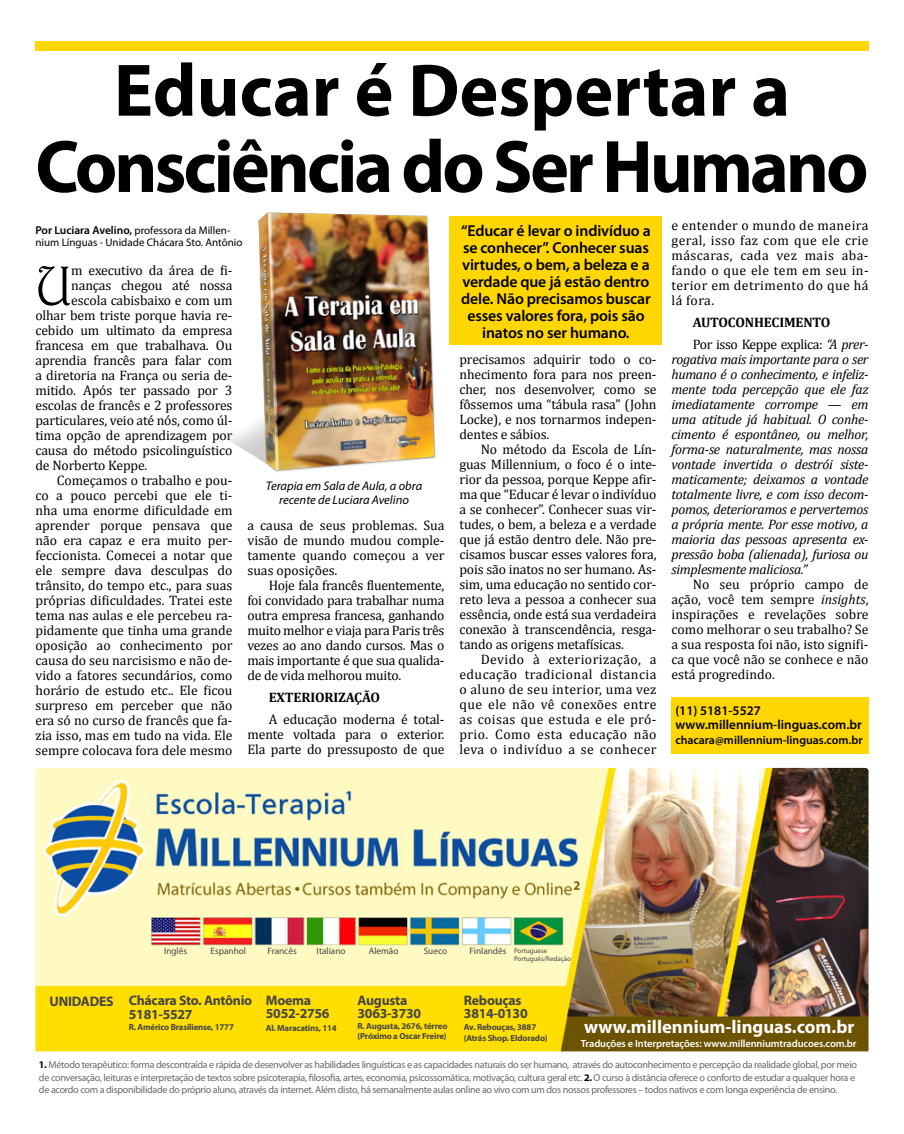
<style>
.page{position:relative;width:904px;height:1134px;background:#fff}
.page>*{position:absolute;margin:0;border:0;box-sizing:border-box;transform-origin:0 0}
.t1{font:700 75px/76.2px "Myriad Pro";letter-spacing:-.04em;color:#000;text-align:center}
.t2{font:55.75px "Harrington";color:#000}
.t3{font:700 18.5px "Myriad Pro";color:#fff}
.t4{font:600 15.75px/17.1px "Myriad Pro";letter-spacing:-.01em;color:#000;text-align:center}
.t5{font:700 13.88px/13.9px "Myriad Pro";letter-spacing:-.02em;color:#464547}
.t6{font:13.75px/15px "Cambria";letter-spacing:-.01em;color:#000;text-align:justify}
.t7{font:italic 13.75px/15px "Cambria";letter-spacing:-.02em;color:#000;text-align:justify}
.t8{font:13.75px/22.1px "Cambria";letter-spacing:-.03em;color:#000}
.t9{font:700 13.75px "Cambria";letter-spacing:-.01em;color:#000}
.t10{font:600 13.25px/14.5px "Myriad Pro";color:#000}
.t11{font:italic 12.5px/13.8px "Myriad Pro";color:#000;text-align:center}
.t12{font:600 11.88px "Myriad Pro";color:#000}
.t13{font:11px/12px "Myriad Pro";color:#000}
.t14{font:600 10.38px "Myriad Pro";letter-spacing:-.01em;color:#fff}
.t15{font:10.12px/12.5px "Myriad Pro";letter-spacing:-.03em;color:#67686b}
.t16{font:9.25px "Myriad Pro";color:#464547}
.t17{font:700 8.75px/11.1px "Myriad Pro";letter-spacing:-.02em;color:#464547}
.t18{font:7px/7.9px "Myriad Pro";color:#464547}
.s1{font-weight:600;font-size:11.38px}
.s2{font-weight:700}
.s3{font-style:italic}
.s4{font-size:9.25px}
.s5{font-weight:700;color:#000}
</style>
<div class="page">
<img style="left:35px;top:768px;width:833px;height:283px">
<div style="left:35px;top:41px;width:833px;height:10px;background:#ffd600"></div>
<div style="left:671px;top:698px;width:197px;height:56px;background:#ffd600"></div>
<div style="left:450px;top:216px;width:212px;height:129px;background:#ffd600"></div>
<img style="left:227px;top:212px;width:209px;height:260px">
<h1 class="t1" style="left:35px;top:50px;width:834px">Educar é Despertar a<br>Consciência do Ser Humano</h1>
<p class="t13" style="left:35px;top:224px;width:209px"><span class="s1">Por Luciara Avelino,</span> professora da Millen&shy;nium Línguas - Unidade Chácara Sto. Antônio</p>
<h2 class="t2" style="left:35px;top:252px;width:38px">U</h2>
<p class="t6" style="left:71px;top:262px;width:163px">m executivo da área de fi-</p>
<p class="t6" style="left:71px;top:277px;width:163px">nanças chegou até nossa</p>
<p class="t6" style="left:71px;top:292px;width:163px">escola cabisbaixo e com um</p>
<p class="t6" style="left:35px;top:307px;width:198px">olhar bem triste porque havia re-</p>
<p class="t6" style="left:35px;top:322px;width:198px">cebido um ultimato da empresa</p>
<p class="t6" style="left:35px;top:337px;width:198px">francesa em que trabalhava. Ou</p>
<p class="t6" style="left:35px;top:352px;width:198px">aprendia francês para falar com</p>
<p class="t6" style="left:35px;top:367px;width:198px">a diretoria na França ou seria de-</p>
<p class="t6" style="left:35px;top:382px;width:198px">mitido. Após ter passado por 3</p>
<p class="t6" style="left:35px;top:397px;width:198px">escolas de francês e 2 professores</p>
<p class="t6" style="left:35px;top:412px;width:198px">particulares, veio até nós, como úl-</p>
<p class="t6" style="left:35px;top:427px;width:198px">tima opção de aprendizagem por</p>
<p class="t6" style="left:35px;top:442px;width:198px">causa do método psicolinguístico</p>
<p class="t6" style="left:35px;top:457px;width:113px">de Norberto Keppe.</p>
<p class="t6" style="left:57px;top:472px;width:177px">Começamos o trabalho e pou-</p>
<p class="t6" style="left:35px;top:487px;width:198px">co a pouco percebi que ele ti-</p>
<p class="t6" style="left:35px;top:502px;width:198px">nha uma enorme dificuldade em</p>
<p class="t6" style="left:35px;top:517px;width:198px">aprender porque pensava que</p>
<p class="t6" style="left:35px;top:532px;width:198px">não era capaz e era muito per-</p>
<p class="t6" style="left:35px;top:547px;width:198px">feccionista. Comecei a notar que</p>
<p class="t6" style="left:35px;top:562px;width:198px">ele sempre dava desculpas do</p>
<p class="t6" style="left:35px;top:577px;width:198px">trânsito, do tempo etc., para suas</p>
<p class="t6" style="left:35px;top:592px;width:198px">próprias dificuldades. Tratei este</p>
<p class="t6" style="left:35px;top:607px;width:198px">tema nas aulas e ele percebeu ra-</p>
<p class="t6" style="left:35px;top:622px;width:198px">pidamente que tinha uma grande</p>
<p class="t6" style="left:35px;top:637px;width:198px">oposição ao conhecimento por</p>
<p class="t6" style="left:35px;top:652px;width:198px">causa do seu narcisismo e não de-</p>
<p class="t6" style="left:35px;top:667px;width:198px">vido a fatores secundários, como</p>
<p class="t6" style="left:35px;top:682px;width:198px">horário de estudo etc.. Ele ficou</p>
<p class="t6" style="left:35px;top:697px;width:198px">surpreso em perceber que não</p>
<p class="t6" style="left:35px;top:712px;width:198px">era só no curso de francês que fa-</p>
<p class="t6" style="left:35px;top:727px;width:198px">zia isso, mas em tudo na vida. Ele</p>
<p class="t6" style="left:35px;top:742px;width:198px">sempre colocava fora dele mesmo</p>
<p class="t11" style="left:266px;top:479px;width:158px">Terapia em Sala de Aula, a obra recente de Luciara Avelino</p>
<p class="t6" style="left:247px;top:518px;width:198px">a causa de seus problemas. Sua visão de mundo mudou comple&shy;tamente quando começou a ver suas oposições.</p>
<p class="t6" style="left:247px;top:578px;width:198px;text-indent:21px">Hoje fala francês fluentemente, foi convidado para trabalhar numa outra empresa francesa, ganhando muito melhor e viaja para Paris três vezes ao ano dando cursos. Mas o mais importante é que sua qualida&shy;de de vida melhorou muito.</p>
<p class="t9" style="left:269px;top:689px;width:113px">EXTERIORIZAÇÃO</p>
<p class="t6" style="left:247px;top:712px;width:198px;text-indent:21px">A educação moderna é total&shy;mente voltada para o exterior.<br>Ela parte do pressuposto de que</p>
<p class="t4" style="left:461px;top:221px;width:191px">“Educar é levar o indivíduo a se conhecer”. Conhecer suas virtudes, o bem, a beleza e a verdade que já estão dentro dele. Não precisamos buscar esses valores fora, pois são inatos no ser humano.</p>
<p class="t6" style="left:459px;top:352px;width:198px">precisamos adquirir todo o co&shy;nhecimento fora para nos preen&shy;cher, nos desenvolver, como se fôssemos uma “tábula rasa” (John Locke), e nos tornarmos indepen&shy;dentes e sábios.</p>
<p class="t6" style="left:459px;top:442px;width:198px;text-indent:21px">No método da Escola de Lín&shy;guas Millennium, o foco é o inte&shy;rior da pessoa, porque Keppe afir&shy;ma que “Educar é levar o indivíduo a se conhecer”. Conhecer suas vir&shy;tudes, o bem, a beleza e a verdade que já estão dentro dele. Não pre&shy;cisamos buscar esses valores fora, pois são inatos no ser humano. As&shy;sim, uma educação no sentido cor&shy;reto leva a pessoa a conhecer sua essência, onde está sua verdadeira conexão à transcendência, resga&shy;tando as origens metafísicas.</p>
<p class="t6" style="left:459px;top:652px;width:198px;text-indent:21px">Devido à exteriorização, a educação tradicional distancia o aluno de seu interior, uma vez que ele não vê conexões entre as coisas que estuda e ele pró&shy;prio. Como esta educação não leva o indivíduo a se conhecer</p>
<p class="t6" style="left:671px;top:217px;width:198px">e entender o mundo de maneira geral, isso faz com que ele crie máscaras, cada vez mais aba&shy;fando o que ele tem em seu in&shy;terior em detrimento do que há lá fora.</p>
<p class="t8" style="left:692px;top:311px;width:177px"><span class="s2">AUTOCONHECIMENTO<br></span>Por isso Keppe explica: <span class="s3">“A prer-</span></p>
<p class="t7" style="left:671px;top:351px;width:198px">rogativa mais importante para o ser humano é o conhecimento, e infeliz&shy;mente toda percepção que ele faz imediatamente corrompe — em uma atitude já habitual. O conhe&shy;cimento é espontâneo, ou melhor, forma-se naturalmente, mas nossa vontade invertida o destrói siste&shy;maticamente; deixamos a vontade totalmente livre, e com isso decom&shy;pomos, deterioramos e pervertemos a própria mente. Por esse motivo, a maioria das pessoas apresenta ex&shy;pressão boba (alienada), furiosa ou simplesmente maliciosa.”</p>
<p class="t6" style="left:671px;top:576px;width:198px;text-indent:21px">No seu próprio campo de ação, você tem sempre <span class="s3">insights</span>, inspirações e revelações sobre como melhorar o seu trabalho? Se a sua resposta foi não, isto signifi&shy;ca que você não se conhece e não está progredindo.</p>
<p class="t10" style="left:675px;top:703px;width:188px">(11) 5181-5527 www.millennium-linguas.com.br</p>
<p class="t12" style="left:675px;top:732px;width:189px">chacara@millennium-linguas.com.br</p>
<p class="t16" style="left:164px;top:945px;width:25px">Inglês</p>
<p class="t16" style="left:211px;top:945px;width:37px">Espanhol</p>
<p class="t16" style="left:267px;top:945px;width:31px">Francês</p>
<p class="t16" style="left:316px;top:945px;width:30px">Italiano</p>
<p class="t16" style="left:369px;top:945px;width:31px">Alemão</p>
<p class="t16" style="left:424px;top:945px;width:25px">Sueco</p>
<p class="t18" style="left:514px;top:946px;width:58px;text-indent:-44px"><span class="s4">Finlandês</span> Portuguese<br>Português/Redação</p>
<p class="t5" style="left:464px;top:992px;width:65px">Rebouças<br>3814-0130</p>
<p class="t17" style="left:464px;top:1021px;width:85px">Av. Rebouças, 3887 (Atrás Shop. Eldorado)</p>
<p class="t5" style="left:50px;top:994px;width:65px">UNIDADES</p>
<p class="t5" style="left:357px;top:992px;width:65px">Augusta<br>3063-3730</p>
<p class="t17" style="left:357px;top:1020px;width:91px;line-height:10.4px">R. Augusta, 2676, térreo (Próximo a Oscar Freire)</p>
<p class="t5" style="left:129px;top:993px;width:125px">Chácara Sto. Antônio<br>5181-5527</p>
<p class="t17" style="left:129px;top:1021px;width:107px">R. Américo Brasiliense, 1777</p>
<p class="t15" style="left:39px;top:1058px;width:819px"><span class="s5">1.</span> Método terapêutico: forma descontraída e rápida de desenvolver as habilidades linguísticas e as capacidades naturais do ser humano, através do autoconhecimento e percepção da realidade global, por meio de conversação, leituras e interpretação de textos sobre psicoterapia, filosofia, artes, economia, psicossomática, motivação, cultura geral etc. <span class="s5">2.</span> O curso à distância oferece o conforto de estudar a qualquer hora e de acordo com a disponibilidade do próprio aluno, através da internet. Além disto, há semanalmente aulas online ao vivo com um dos nossos professores – todos nativos e com longa experiência de ensino.</p>
<p class="t5" style="left:266px;top:994px;width:65px;line-height:12.8px">Moema<br>5052-2756</p>
<p class="t17" style="left:266px;top:1022px;width:72px">Al. Maracatins, 114</p>
<h3 class="t3" style="left:584px;top:1014px;width:272px">www.millennium-linguas.com.br</h3>
<p class="t14" style="left:581px;top:1036px;width:277px">Traduções e Interpretações: www.millenniumtraducoes.com.br</p>
</div>
